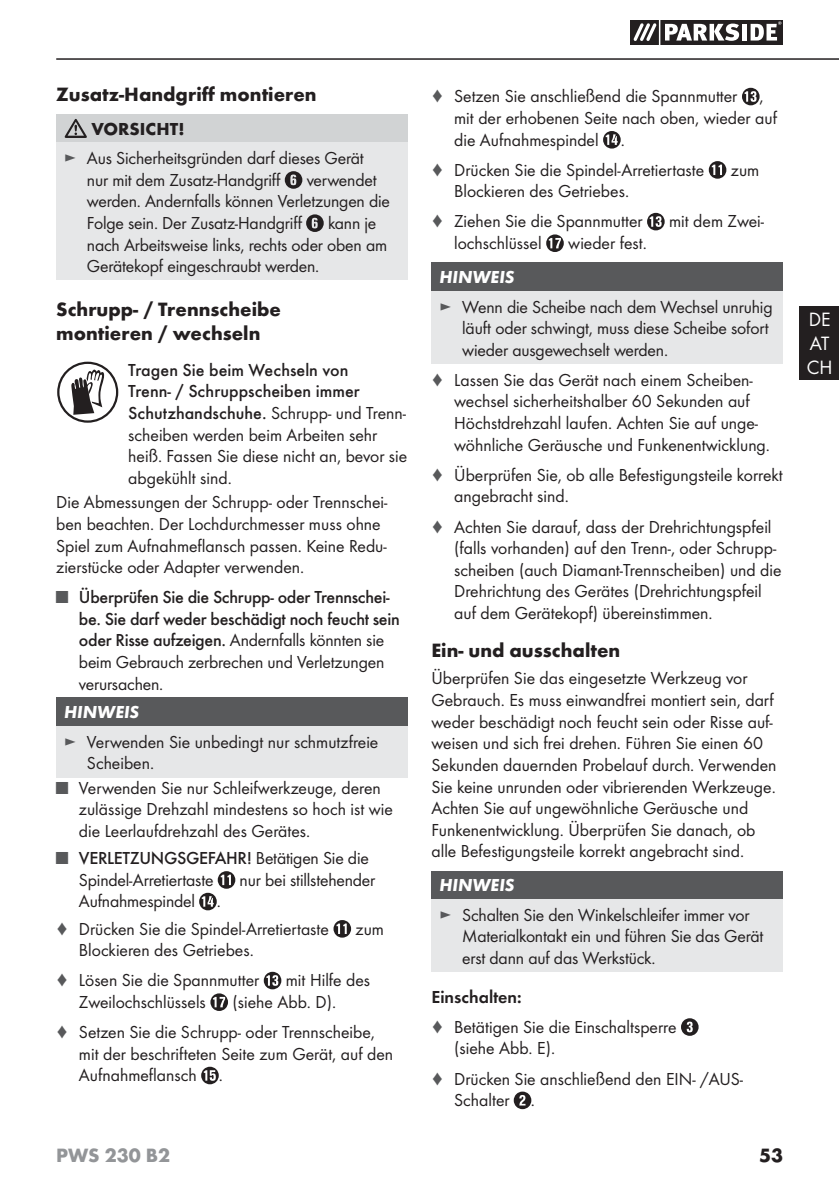
<style>
.page{position:relative;width:839px;height:1190px;background:#fff}
.page>*{position:absolute;margin:0;border:0;box-sizing:border-box;transform-origin:0 0}
.t1{font:700 20px/24px "Futura";color:#231f20}
.t2{font:700 20px "Futura";color:#939598}
.t3{font:20px/24px "Futura Boo";color:#fff}
.t4{font:18px/21.6px "Futura Boo";color:#231f20}
.t5{font:500 18px/21.6px "Futura";letter-spacing:-.02em;color:#231f20}
.t6{font:500 18px/21.6px "Futura";color:#231f20}
.t7{font:italic 700 18px "Futura";color:#fff}
.t8{font:18px "Futura Dem";color:#231f20}
.t9{font:700 18px "Futura";color:#231f20}
.s1{color:#58595b}
.s2{font-family:"Futura Boo";font-weight:400}
.s3{font-family:"Futura Boo";font-weight:400;color:#58595b}
.s4{font-family:"Futura";font-weight:500}
</style>
<div class="page">
<hr style="left:56px;top:58px;width:782px;height:2px;background:#231f20">
<div style="left:799px;top:306px;width:39px;height:73px;background:#231f20"></div>
<svg style="left:630px;top:20px;width:152px;height:25px"></svg>
<hr style="left:658px;top:20px;width:2px;height:25px;background:#fff">
<div style="left:56px;top:114px;width:351px;height:29px;background:#d1d3d4"></div>
<div style="left:56px;top:143px;width:351px;height:137px;background:#e6e7e8"></div>
<svg style="left:65px;top:119px;width:22px;height:19px"></svg>
<svg style="left:284px;top:171px;width:18px;height:18px"></svg>
<svg style="left:306px;top:214px;width:17px;height:18px"></svg>
<svg style="left:57px;top:362px;width:61px;height:61px"></svg>
<div style="left:56px;top:697px;width:351px;height:29px;background:#58595b"></div>
<div style="left:56px;top:726px;width:351px;height:51px;background:#e6e7e8"></div>
<svg style="left:199px;top:871px;width:36px;height:39px"></svg>
<svg style="left:333px;top:920px;width:18px;height:17px"></svg>
<svg style="left:263px;top:971px;width:18px;height:18px"></svg>
<svg style="left:210px;top:993px;width:18px;height:18px"></svg>
<svg style="left:201px;top:1066px;width:18px;height:18px"></svg>
<svg style="left:742px;top:88px;width:17px;height:17px"></svg>
<svg style="left:603px;top:131px;width:17px;height:18px"></svg>
<svg style="left:708px;top:161px;width:18px;height:18px"></svg>
<svg style="left:647px;top:213px;width:17px;height:17px"></svg>
<svg style="left:546px;top:234px;width:17px;height:18px"></svg>
<div style="left:431px;top:263px;width:351px;height:28px;background:#58595b"></div>
<div style="left:431px;top:291px;width:351px;height:73px;background:#e6e7e8"></div>
<div style="left:431px;top:871px;width:351px;height:28px;background:#58595b"></div>
<div style="left:431px;top:899px;width:351px;height:73px;background:#e6e7e8"></div>
<svg style="left:681px;top:1018px;width:17px;height:17px"></svg>
<svg style="left:513px;top:1091px;width:18px;height:18px"></svg>
<p class="t1" style="left:56px;top:84px;width:262px">Zusatz-Handgriff montieren</p>
<p class="t9" style="left:91px;top:122px;width:94px">VORSICHT!</p>
<p class="t4" style="left:87px;top:148px;width:278px;text-indent:-23px"><span class="s1">►</span> Aus Sicherheitsgründen darf dieses Gerät nur mit dem Zusatz-Handgriff</p>
<p class="t4" style="left:87px;top:170px;width:304px;text-indent:219px">verwendet werden. Andernfalls können Verletzungen die<br>Folge sein. Der Zusatz-Handgriff</p>
<p class="t4" style="left:87px;top:213px;width:301px;text-indent:241px">kann je nach Arbeitsweise links, rechts oder oben am<br>Gerätekopf eingeschraubt werden.</p>
<p class="t1" style="left:56px;top:299px;width:226px">Schrupp- / Trennscheibe montieren / wechseln</p>
<p class="t6" style="left:128px;top:360px;width:279px">Tragen Sie beim Wechseln von<br>Trenn- / Schruppscheiben immer<br>Schutzhandschuhe. <span class="s2">Schrupp- und Trenn-</span></p>
<p class="t4" style="left:128px;top:424px;width:280px">scheiben werden beim Arbeiten sehr heiß. Fassen Sie diese nicht an, bevor sie abgekühlt sind.</p>
<p class="t4" style="left:56px;top:492px;width:332px">Die Abmessungen der Schrupp- oder Trennschei&shy;ben beachten. Der Lochdurchmesser muss ohne Spiel zum Aufnahmeflansch passen. Keine Redu&shy;zierstücke oder Adapter verwenden.</p>
<p class="t5" style="left:79px;top:587px;width:322px;text-indent:-23px"><span class="s3">■</span> Überprüfen Sie die Schrupp- oder Trennschei&shy;be. Sie darf weder beschädigt noch feucht sein</p>
<p class="t4" style="left:79px;top:630px;width:307px;text-align:justify"><span class="s4">oder Risse aufzeigen.</span> Andernfalls könnten sie beim Gebrauch zerbrechen und Verletzungen verursachen.</p>
<p class="t7" style="left:64px;top:706px;width:76px">HINWEIS</p>
<p class="t4" style="left:87px;top:731px;width:293px;text-indent:-23px"><span class="s1">►</span> Verwenden Sie unbedingt nur schmutzfreie<br>Scheiben.</p>
<p class="t4" style="left:79px;top:777px;width:315px;text-indent:-23px"><span class="s1">■</span> Verwenden Sie nur Schleifwerkzeuge, deren zulässige Drehzahl mindestens so hoch ist wie die Leerlaufdrehzahl des Gerätes.</p>
<p class="t5" style="left:56px;top:848px;width:314px"><span class="s3">■</span> VERLETZUNGSGEFAHR! <span class="s2">Betätigen Sie die</span></p>
<p class="t4" style="left:79px;top:870px;width:136px">Spindel-Arretiertaste</p>
<p class="t4" style="left:239px;top:870px;width:137px">nur bei stillstehender</p>
<p class="t4" style="left:56px;top:888px;width:274px;line-height:27.2px;text-indent:23px">Aufnahmespindel .<br><span class="s1">♦</span> Drücken Sie die Spindel-Arretiertaste</p>
<p class="t4" style="left:355px;top:918px;width:30px">zum</p>
<p class="t4" style="left:56px;top:936px;width:204px;line-height:30px;text-indent:23px">Blockieren des Getriebes. <span class="s1">♦</span> Lösen Sie die Spannmutter</p>
<p class="t4" style="left:286px;top:970px;width:86px">mit Hilfe des</p>
<p class="t4" style="left:56px;top:988px;width:320px;line-height:30px;text-indent:176px">(siehe Abb. D).<br><span class="s1">♦</span> Setzen Sie die Schrupp- oder Trennscheibe,</p>
<p class="t4" style="left:79px;top:1043px;width:315px">mit der beschrifteten Seite zum Gerät, auf den<br>Aufnahmeflansch .</p>
<p class="t4" style="left:79px;top:992px;width:128px">Zweilochschlüssels</p>
<p class="t4" style="left:454px;top:86px;width:324px;text-indent:-23px"><span class="s1">♦</span> Setzen Sie anschließend die Spannmutter , mit der erhobenen Seite nach oben, wieder auf die Aufnahmespindel .</p>
<p class="t4" style="left:431px;top:160px;width:274px"><span class="s1">♦</span> Drücken Sie die Spindel-Arretiertaste</p>
<p class="t4" style="left:730px;top:160px;width:30px">zum</p>
<p class="t4" style="left:431px;top:177px;width:212px;line-height:30px;text-align:center">Blockieren des Getriebes.<br><span class="s1">♦</span> Ziehen Sie die Spannmutter</p>
<p class="t4" style="left:668px;top:211px;width:96px">mit dem Zwei-</p>
<p class="t4" style="left:454px;top:233px;width:89px">lochschlüssel</p>
<p class="t4" style="left:568px;top:233px;width:80px">wieder fest.</p>
<p class="t7" style="left:439px;top:271px;width:76px">HINWEIS</p>
<p class="t4" style="left:462px;top:297px;width:312px;text-indent:-23px"><span class="s1">►</span> Wenn die Scheibe nach dem Wechsel unruhig läuft oder schwingt, muss diese Scheibe sofort wieder ausgewechselt werden.</p>
<p class="t4" style="left:454px;top:370px;width:317px;text-indent:-23px"><span class="s1">♦</span> Lassen Sie das Gerät nach einem Scheiben&shy;wechsel sicherheitshalber 60 Sekunden auf Höchstdrehzahl laufen. Achten Sie auf unge&shy;wöhnliche Geräusche und Funkenentwicklung.</p>
<p class="t4" style="left:454px;top:465px;width:330px;text-indent:-23px"><span class="s1">♦</span> Überprüfen Sie, ob alle Befestigungsteile korrekt angebracht sind.</p>
<p class="t4" style="left:454px;top:516px;width:328px;text-indent:-23px"><span class="s1">♦</span> Achten Sie darauf, dass der Drehrichtungspfeil (falls vorhanden) auf den Trenn-, oder Schrupp&shy;scheiben (auch Diamant-Trennscheiben) und die Drehrichtung des Gerätes (Drehrichtungspfeil auf dem Gerätekopf) übereinstimmen.</p>
<p class="t1" style="left:431px;top:640px;width:190px">Ein- und ausschalten</p>
<p class="t4" style="left:431px;top:668px;width:346px">Überprüfen Sie das eingesetzte Werkzeug vor Gebrauch. Es muss einwandfrei montiert sein, darf weder beschädigt noch feucht sein oder Risse auf&shy;weisen und sich frei drehen. Führen Sie einen 60<br>Sekunden dauernden Probelauf durch. Verwenden Sie keine unrunden oder vibrierenden Werkzeuge.<br>Achten Sie auf ungewöhnliche Geräusche und Funkenentwicklung. Überprüfen Sie danach, ob alle Befestigungsteile korrekt angebracht sind.</p>
<p class="t7" style="left:439px;top:879px;width:76px">HINWEIS</p>
<p class="t4" style="left:462px;top:905px;width:302px;text-indent:-23px"><span class="s1">►</span> Schalten Sie den Winkelschleifer immer vor<br>Materialkontakt ein und führen Sie das Gerät erst dann auf das Werkstück.</p>
<p class="t8" style="left:431px;top:988px;width:92px">Einschalten:</p>
<p class="t4" style="left:454px;top:1017px;width:224px;text-indent:-23px"><span class="s1">♦</span> Betätigen Sie die Einschaltsperre (siehe Abb. E).</p>
<p class="t4" style="left:454px;top:1068px;width:290px;text-indent:-23px"><span class="s1">♦</span> Drücken Sie anschließend den EIN- /AUS-<br>Schalter .</p>
<p class="t2" style="left:56px;top:1147px;width:115px">PWS 230 B2</p>
<p class="t1" style="left:758px;top:1145px;width:25px">53</p>
<p class="t3" style="left:806px;top:308px;width:27px">DE<br>AT<br>CH</p>
</div>
